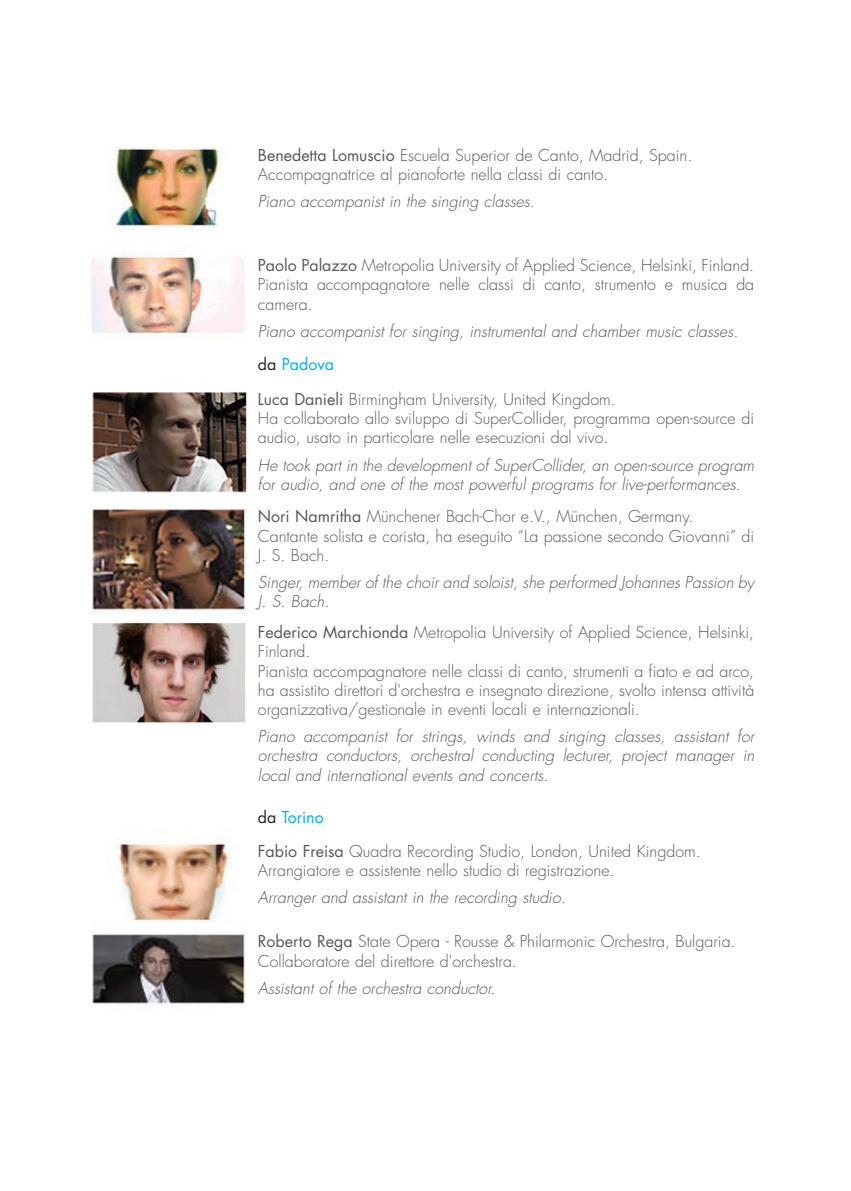
<style>
.page{position:relative;width:851px;height:1191px;background:#fff}
.page>*{position:absolute;margin:0;border:0;box-sizing:border-box;transform-origin:0 0}
.t1{font:300 16px/19.2px "Futura";color:#57585a}
.t2{font:italic 300 16px/19.2px "Futura";color:#57585a}
.t3{font:16px "Futura";color:#00aeef}
.s1{font-weight:400}
.s2{color:#231f20}
</style>
<div class="page">
<img style="left:91px;top:146px;width:156px;height:861px">
<img style="left:91px;top:147px;width:134px;height:85px">
<p class="t1" style="left:258px;top:147px;width:436px"><span class="s1">Benedetta Lomuscio</span> Escuela Superior de Canto, Madrid, Spain.<br>Accompagnatrice al pianoforte nella classi di canto.</p>
<p class="t2" style="left:258px;top:193px;width:281px">Piano accompanist in the singing classes.</p>
<p class="t1" style="left:258px;top:257px;width:497px;text-align:justify"><span class="s1">Paolo Palazzo</span> Metropolia University of Applied Science, Helsinki, Finland.<br>Pianista accompagnatore nelle classi di canto, strumento e musica da camera.</p>
<p class="t2" style="left:258px;top:322px;width:484px">Piano accompanist for singing, instrumental and chamber music classes.</p>
<p class="t3" style="left:258px;top:356px;width:78px"><span class="s2">da</span> Padova</p>
<p class="t1" style="left:258px;top:391px;width:498px"><span class="s1">Luca Danieli</span> Birmingham University, United Kingdom.<br>Ha collaborato allo sviluppo di SuperCollider, programma open-source di audio, usato in particolare nelle esecuzioni dal vivo.</p>
<p class="t2" style="left:258px;top:456px;width:500px">He took part in the development of SuperCollider, an open-source program for audio, and one of the most powerful programs for live-performances.</p>
<p class="t1" style="left:258px;top:508px;width:497px"><span class="s1">Nori Namritha</span> Münchener Bach-Chor e.V., München, Germany.<br>Cantante solista e corista, ha eseguito “La passione secondo Giovanni” di<br>J. S. Bach.</p>
<p class="t2" style="left:258px;top:574px;width:498px">Singer, member of the choir and soloist, she performed Johannes Passion by<br>J . S. Bach.</p>
<p class="t1" style="left:258px;top:624px;width:498px"><span class="s1">Federico Marchionda</span> Metropolia University of Applied Science, Helsinki, Finland.<br>Pianista accompagnatore nelle classi di canto, strumenti a fiato e ad arco, ha assistito direttori d'orchestra e insegnato direzione, svolto intensa attività organizzativa/gestionale in eventi locali e internazionali.</p>
<p class="t2" style="left:258px;top:728px;width:500px;text-align:justify">Piano accompanist for strings, winds and singing classes, assistant for orchestra conductors, orchestral conducting lecturer, project manager in local and international events and concerts.</p>
<p class="t3" style="left:258px;top:809px;width:67px"><span class="s2">da</span> Torino</p>
<p class="t1" style="left:258px;top:842px;width:444px"><span class="s1">Fabio Freisa</span> Quadra Recording Studio, London, United Kingdom.<br>Arrangiatore e assistente nello studio di registrazione.</p>
<p class="t2" style="left:258px;top:889px;width:312px">Arranger and assistant in the recording studio.</p>
<p class="t1" style="left:258px;top:933px;width:479px"><span class="s1">Roberto Rega</span> State Opera - Rousse &amp; Philarmonic Orchestra, Bulgaria.<br>Collaboratore del direttore d'orchestra.</p>
<p class="t2" style="left:258px;top:979px;width:241px">Assistant of the orchestra conductor.</p>
</div>
